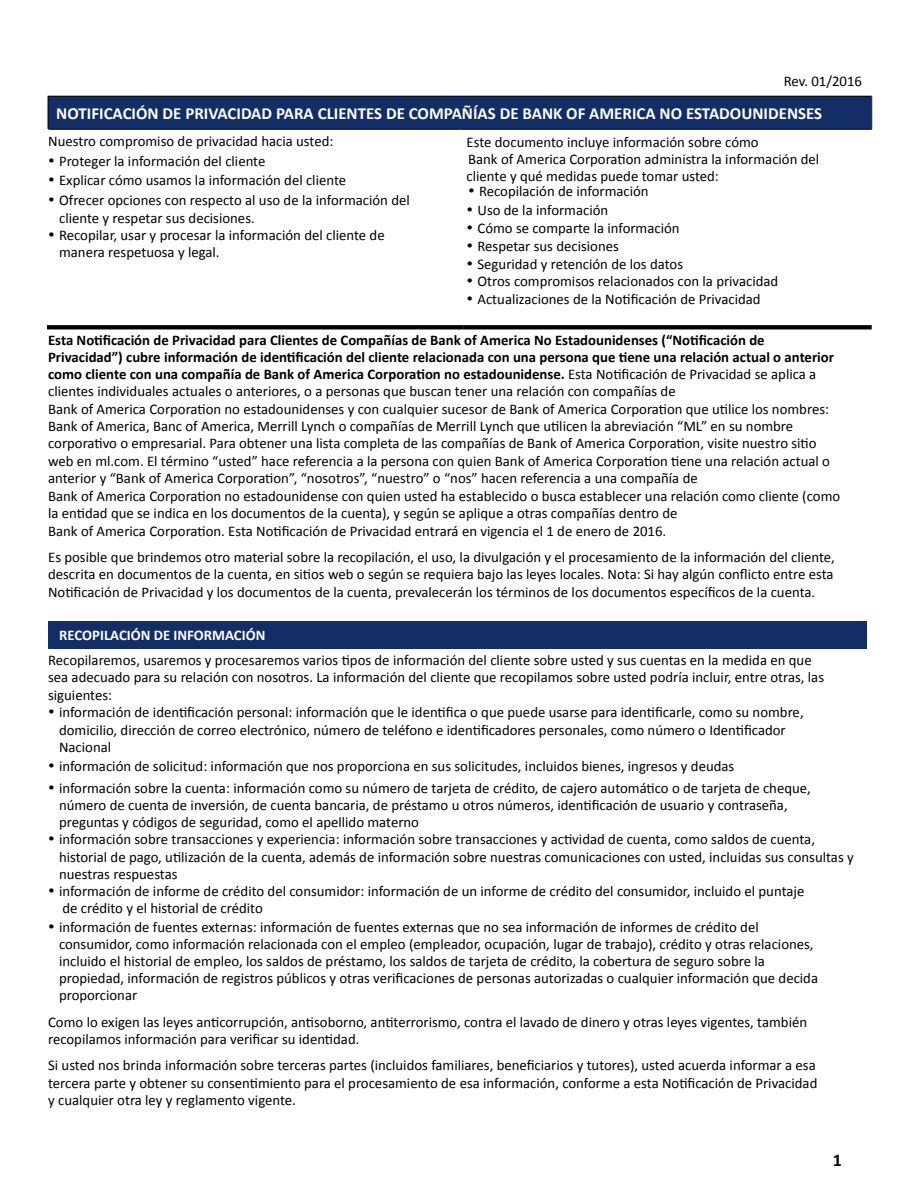
<style>
.page{position:relative;width:918px;height:1188px;background:#fff}
.page>*{position:absolute;margin:0;border:0;box-sizing:border-box;transform-origin:0 0}
.t1{font:700 18px "Calibri";color:#000}
.t2{font:700 16.95px "Calibri";color:#fff}
.t3{font:14.7px/17.4px "Calibri";color:#000}
.t4{font:700 14.7px "Calibri";color:#fff}
.s1{font-weight:700}
</style>
<div class="page">
<div style="left:48px;top:97px;width:823px;height:32px;background:#132e64"></div>
<hr style="left:48px;top:96px;width:823px;height:1px;background:#000">
<hr style="left:48px;top:97px;width:1px;height:32px;background:#000">
<hr style="left:871px;top:97px;width:1px;height:32px;background:#000">
<hr style="left:49px;top:129px;width:411px;height:1px;background:#000">
<hr style="left:461px;top:129px;width:410px;height:1px;background:#000">
<svg style="left:47px;top:325px;width:412px;height:4px;background:#080808"></svg>
<svg style="left:459px;top:325px;width:4px;height:4px"></svg>
<svg style="left:463px;top:325px;width:409px;height:4px;background:#080808"></svg>
<div style="left:49px;top:621px;width:818px;height:27px;background:#132e64"></div>
<p class="t3" style="left:784px;top:73px;width:80px">Rev. 01/2016</p>
<h1 class="t2" style="left:56px;top:103px;width:767px">NOTIFICACIÓN DE PRIVACIDAD PARA CLIENTES DE COMPAÑÍAS DE BANK OF AMERICA NO ESTADOUNIDENSES</h1>
<p class="t3" style="left:48px;top:133px;width:287px">Nuestro compromiso de privacidad hacia usted:</p>
<p class="t3" style="left:467px;top:133px;width:294px">Este documento incluye información sobre cómo</p>
<p class="t3" style="left:48px;top:152px;width:219px">• Proteger la información del cliente</p>
<p class="t3" style="left:467px;top:150px;width:354px">Bank of America Corporation administra la información del cliente y qué medidas puede tomar usted:</p>
<p class="t3" style="left:48px;top:171px;width:299px">• Explicar cómo usamos la información del cliente</p>
<p class="t3" style="left:468px;top:183px;width:182px">• Recopilación de información</p>
<p class="t3" style="left:48px;top:192px;width:363px">• Ofrecer opciones con respecto al uso de la información del</p>
<p class="t3" style="left:467px;top:202px;width:143px">• Uso de la información</p>
<p class="t3" style="left:59px;top:209px;width:197px">cliente y respetar sus decisiones.</p>
<p class="t3" style="left:467px;top:220px;width:215px">• Cómo se comparte la información</p>
<p class="t3" style="left:48px;top:226px;width:338px">• Recopilar, usar y procesar la información del cliente de</p>
<p class="t3" style="left:467px;top:237px;width:154px">• Respetar sus decisiones</p>
<p class="t3" style="left:59px;top:244px;width:162px">manera respetuosa y legal.</p>
<p class="t3" style="left:467px;top:255px;width:218px">• Seguridad y retención de los datos</p>
<p class="t3" style="left:467px;top:273px;width:313px">• Otros compromisos relacionados con la privacidad</p>
<p class="t3" style="left:467px;top:291px;width:295px">• Actualizaciones de la Notificación de Privacidad</p>
<p class="t3" style="left:48px;top:332px;width:794px"><span class="s1">Esta Notificación de Privacidad para Clientes de Compañías de Bank of America No Estadounidenses (“Notificación de Privacidad”) cubre información de identificación del cliente relacionada con una persona que tiene una relación actual o anterior como cliente con una compañía de Bank of America Corporation no estadounidense.</span> Esta Notificación de Privacidad se aplica a clientes individuales actuales o anteriores, o a personas que buscan tener una relación con compañías de<br>Bank of America Corporation no estadounidenses y con cualquier sucesor de Bank of America Corporation que utilice los nombres:<br>Bank of America, Banc of America, Merrill Lynch o compañías de Merrill Lynch que utilicen la abreviación “ML” en su nombre corporativo o empresarial. Para obtener una lista completa de las compañías de Bank of America Corporation, visite nuestro sitio web en ml.com. El término “usted” hace referencia a la persona con quien Bank of America Corporation tiene una relación actual o anterior y “Bank of America Corporation”, “nosotros”, “nuestro” o “nos” hacen referencia a una compañía de<br>Bank of America Corporation no estadounidense con quien usted ha establecido o busca establecer una relación como cliente (como la entidad que se indica en los documentos de la cuenta), y según se aplique a otras compañías dentro de<br>Bank of America Corporation. Esta Notificación de Privacidad entrará en vigencia el 1 de enero de 2016.</p>
<p class="t3" style="left:48px;top:548px;width:788px;text-align:justify">Es posible que brindemos otro material sobre la recopilación, el uso, la divulgación y el procesamiento de la información del cliente, descrita en documentos de la cuenta, en sitios web o según se requiera bajo las leyes locales. Nota: Si hay algún conflicto entre esta Notificación de Privacidad y los documentos de la cuenta, prevalecerán los términos de los documentos específicos de la cuenta.</p>
<h2 class="t4" style="left:59px;top:626px;width:208px">RECOPILACIÓN DE INFORMACIÓN</h2>
<p class="t3" style="left:48px;top:651px;width:777px">Recopilaremos, usaremos y procesaremos varios tipos de información del cliente sobre usted y sus cuentas en la medida en que sea adecuado para su relación con nosotros. La información del cliente que recopilamos sobre usted podría incluir, entre otras, las siguientes:</p>
<p class="t3" style="left:59px;top:704px;width:746px;text-indent:-11px">• información de identificación personal: información que le identifica o que puede usarse para identificarle, como su nombre, domicilio, dirección de correo electrónico, número de teléfono e identificadores personales, como número o Identificador<br>Nacional</p>
<p class="t3" style="left:48px;top:758px;width:688px">• información de solicitud: información que nos proporciona en sus solicitudes, incluidos bienes, ingresos y deudas</p>
<p class="t3" style="left:59px;top:780px;width:753px;text-indent:-11px">• información sobre la cuenta: información como su número de tarjeta de crédito, de cajero automático o de tarjeta de cheque, número de cuenta de inversión, de cuenta bancaria, de préstamo u otros números, identificación de usuario y contraseña, preguntas y códigos de seguridad, como el apellido materno</p>
<p class="t3" style="left:59px;top:831px;width:796px;text-indent:-11px">• información sobre transacciones y experiencia: información sobre transacciones y actividad de cuenta, como saldos de cuenta, historial de pago, utilización de la cuenta, además de información sobre nuestras comunicaciones con usted, incluidas sus consultas y nuestras respuestas</p>
<p class="t3" style="left:62px;top:883px;width:744px;text-indent:-14px">• información de informe de crédito del consumidor: información de un informe de crédito del consumidor, incluido el puntaje de crédito y el historial de crédito</p>
<p class="t3" style="left:59px;top:918px;width:761px;text-indent:-11px">• información de fuentes externas: información de fuentes externas que no sea información de informes de crédito del consumidor, como información relacionada con el empleo (empleador, ocupación, lugar de trabajo), crédito y otras relaciones, incluido el historial de empleo, los saldos de préstamo, los saldos de tarjeta de crédito, la cobertura de seguro sobre la propiedad, información de registros públicos y otras verificaciones de personas autorizadas o cualquier información que decida proporcionar</p>
<p class="t3" style="left:48px;top:1013px;width:761px">Como lo exigen las leyes anticorrupción, antisoborno, antiterrorismo, contra el lavado de dinero y otras leyes vigentes, también recopilamos información para verificar su identidad.</p>
<p class="t3" style="left:48px;top:1057px;width:771px;text-align:justify">Si usted nos brinda información sobre terceras partes (incluidos familiares, beneficiarios y tutores), usted acuerda informar a esa tercera parte y obtener su consentimiento para el procesamiento de esa información, conforme a esta Notificación de Privacidad y cualquier otra ley y reglamento vigente.</p>
<p class="t1" style="left:833px;top:1148px;width:11px">1</p>
</div>
